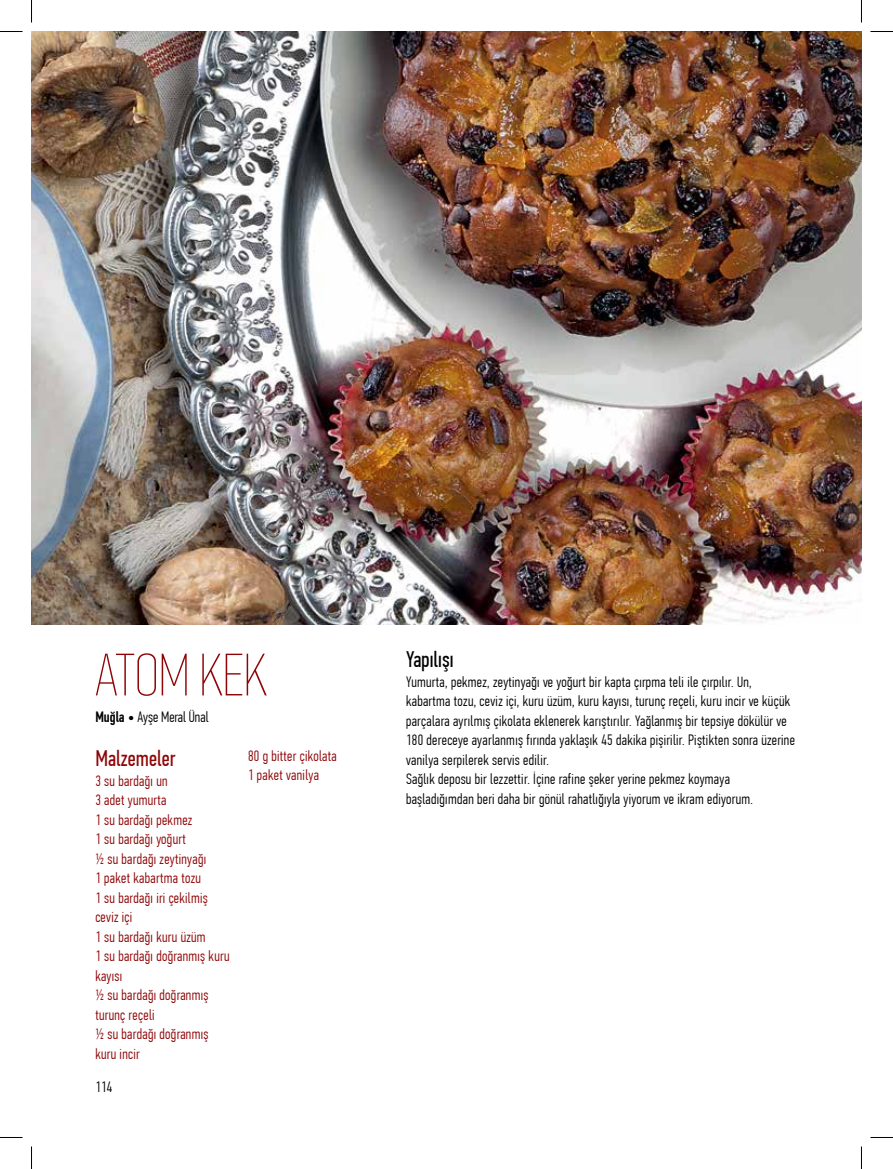
<style>
.page{position:relative;width:893px;height:1169px;background:#fff}
.page>*{position:absolute;margin:0;border:0;box-sizing:border-box;transform-origin:0 0}
.t1{font:60px "PF Din Text Comp Pro X Thin";color:#8f0507}
.t2{font:22.5px "PF Din Text Comp Pro";color:#8f0507}
.t3{font:22.5px "PF Din Text Comp Pro";color:#000}
.t4{font:300 15px/19.5px "PF Din Text Comp Pro";letter-spacing:.02em;color:#000}
.t5{font:300 15px/19.5px "PF Din Text Comp Pro";letter-spacing:.02em;color:#8f0507}
.t6{font:300 15px "PF Din Text Comp Pro";color:#000}
.s1{font-weight:500}
</style>
<div class="page">
<img style="left:32px;top:31px;width:829px;height:594px">
<svg style="left:0;top:31px;width:22px;height:1px"></svg>
<svg style="left:870px;top:31px;width:22px;height:1px"></svg>
<svg style="left:0;top:1137px;width:22px;height:1px"></svg>
<svg style="left:870px;top:1137px;width:22px;height:1px"></svg>
<svg style="left:31px;top:0;width:1px;height:23px"></svg>
<svg style="left:31px;top:1146px;width:1px;height:23px"></svg>
<h1 class="t1" style="left:95px;top:640px;width:173px">ATOM KEK</h1>
<p class="t6" style="left:95px;top:708px;width:115px"><span class="s1">Muğla •</span> Ayşe Meral Ünal</p>
<h2 class="t2" style="left:95px;top:745px;width:82px">Malzemeler</h2>
<p class="t5" style="left:95px;top:770px;width:136px">3 su bardağı un<br>3 adet yumurta<br>1 su bardağı pekmez<br>1 su bardağı yoğurt<br>½ su bardağı zeytinyağı<br>1 paket kabartma tozu<br>1 su bardağı iri çekilmiş ceviz içi<br>1 su bardağı kuru üzüm<br>1 su bardağı doğranmış kuru kayısı<br>½ su bardağı doğranmış turunç reçeli<br>½ su bardağı doğranmış kuru incir</p>
<p class="t4" style="left:95px;top:1077px;width:19px">114</p>
<p class="t5" style="left:248px;top:745px;width:90px">80 g bitter çikolata<br>1 paket vanilya</p>
<h2 class="t3" style="left:406px;top:646px;width:49px">Yapılışı</h2>
<p class="t4" style="left:406px;top:672px;width:390px">Yumurta, pekmez, zeytinyağı ve yoğurt bir kapta çırpma teli ile çırpılır. Un, kabartma tozu, ceviz içi, kuru üzüm, kuru kayısı, turunç reçeli, kuru incir ve küçük parçalara ayrılmış çikolata eklenerek karıştırılır. Yağlanmış bir tepsiye dökülür ve 180 dereceye ayarlanmış fırında yaklaşık 45 dakika pişirilir. Piştikten sonra üzerine vanilya serpilerek servis edilir.<br>Sağlık deposu bir lezzettir. İçine rafine şeker yerine pekmez koymaya başladığımdan beri daha bir gönül rahatlığıyla yiyorum ve ikram ediyorum.</p>
</div>
